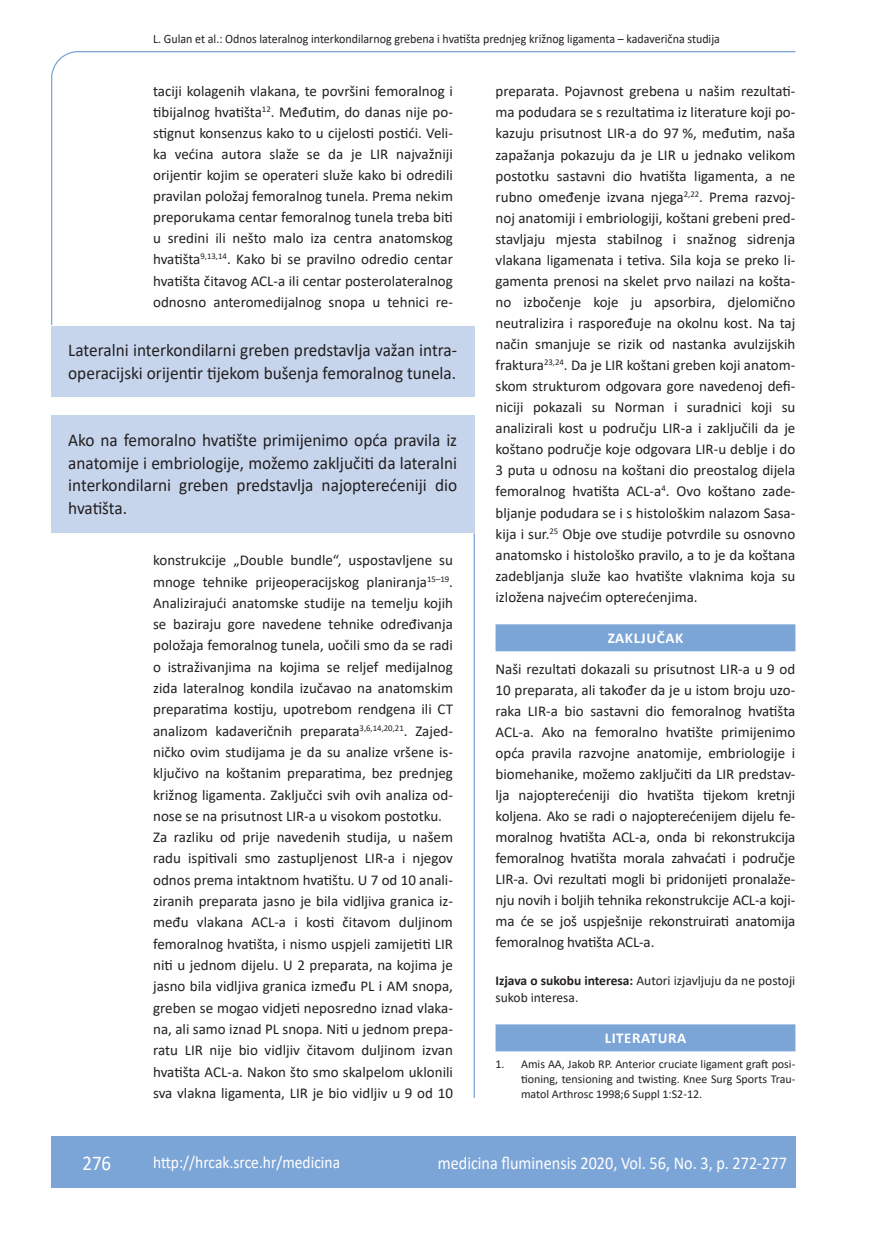
<style>
.page{position:relative;width:872px;height:1234px;background:#fff}
.page>*{position:absolute;margin:0;border:0;box-sizing:border-box;transform-origin:0 0}
.t1{font:21px "Calibri";color:#fff;scale:.9 1}
.anterfile{font:18px/22.5px "Calibri";color:#231f20;scale:.96 1}
.t2{font:18px "Calibri";color:#fff;scale:.9 1}
.t3{font:17.25px "Calibri";color:#fff;scale:.9 1}
.osnovni_tekst{font:15px/21px "Calibri";color:#231f20;text-align:justify}
.naslov_ruler{font:700 15px "Calibri";letter-spacing:.04em;color:#fff}
.izjava{font:13.5px/16.5px "Calibri";color:#231f20}
.glava{font:12.75px "Calibri";color:#231f20;scale:.94 1}
.literatura{font:12px/15px "Calibri";color:#231f20;text-align:justify}
.s1{font-weight:700}
</style>
<div class="page">
<svg style="left:51px;top:51px;width:745px;height:274px"></svg>
<hr style="left:473px;top:533px;width:2px;height:564px;background:#7ca5d7">
<div style="left:51px;top:1135px;width:744px;height:51px;background:#7ca5d7"></div>
<div style="left:495px;top:624px;width:300px;height:27px;background:#7ca5d7"></div>
<div style="left:495px;top:1024px;width:300px;height:27px;background:#7ca5d7"></div>
<div style="left:51px;top:325px;width:423px;height:71px;background:#c6d5ec"></div>
<div style="left:51px;top:415px;width:423px;height:118px;background:#c6d5ec"></div>
<p class="glava" style="left:153px;top:29px;width:604px">L. Gulan et al.: Odnos lateralnog interkondilarnog grebena i hvatišta prednjeg križnog ligamenta – kadaverična studija</p>
<p class="osnovni_tekst" style="left:153px;top:80px;width:301px">taciji kolagenih vlakana, te površini femoralnog i tibijalnog hvatišta<sup>12</sup>. Međutim, do danas nije po&shy;stignut konsenzus kako to u cijelosti postići. Veli&shy;ka većina autora slaže se da je LIR najvažniji orijentir kojim se operateri služe kako bi odredili pravilan položaj femoralnog tunela. Prema nekim preporukama centar femoralnog tunela treba biti u sredini ili nešto malo iza centra anatomskog hvatišta<sup>9,13,14</sup>. Kako bi se pravilno odredio centar hvatišta čitavog ACL-a ili centar posterolateralnog odnosno anteromedijalnog snopa u tehnici re-</p>
<p class="osnovni_tekst" style="left:495px;top:80px;width:301px">preparata. Pojavnost grebena u našim rezultati&shy;ma podudara se s rezultatima iz literature koji po&shy;kazuju prisutnost LIR-a do 97 %, međutim, naša zapažanja pokazuju da je LIR u jednako velikom postotku sastavni dio hvatišta ligamenta, a ne rubno omeđenje izvana njega<sup>2,22</sup>. Prema razvoj&shy;noj anatomiji i embriologiji, koštani grebeni pred&shy;stavljaju mjesta stabilnog i snažnog sidrenja vlakana ligamenata i tetiva. Sila koja se preko li&shy;gamenta prenosi na skelet prvo nailazi na košta&shy;no izbočenje koje ju apsorbira, djelomično neutralizira i raspoređuje na okolnu kost. Na taj način smanjuje se rizik od nastanka avulzijskih fraktura<sup>23,24</sup>. Da je LIR koštani greben koji anatom&shy;skom strukturom odgovara gore navedenoj defi&shy;niciji pokazali su Norman i suradnici koji su analizirali kost u području LIR-a i zaključili da je koštano područje koje odgovara LIR-u deblje i do 3 puta u odnosu na koštani dio preostalog dijela femoralnog hvatišta ACL-a<sup>4</sup>. Ovo koštano zade&shy;bljanje podudara se i s histološkim nalazom Sasa&shy;kija i sur.<sup>25</sup> Obje ove studije potvrdile su osnovno anatomsko i histološko pravilo, a to je da koštana zadebljanja služe kao hvatište vlaknima koja su izložena najvećim opterećenjima.</p>
<p class="naslov_ruler" style="left:607px;top:627px;width:77px">ZAKLJUČAK</p>
<p class="osnovni_tekst" style="left:495px;top:657px;width:301px">Naši rezultati dokazali su prisutnost LIR-a u 9 od 10 preparata, ali također da je u istom broju uzo&shy;raka LIR-a bio sastavni dio femoralnog hvatišta ACL-a. Ako na femoralno hvatište primijenimo opća pravila razvojne anatomije, embriologije i biomehanike, možemo zaključiti da LIR predstav&shy;lja najopterećeniji dio hvatišta tijekom kretnji koljena. Ako se radi o najopterećenijem dijelu fe&shy;moralnog hvatišta ACL-a, onda bi rekonstrukcija femoralnog hvatišta morala zahvaćati i područje LIR-a. Ovi rezultati mogli bi pridonijeti pronalaže&shy;nju novih i boljih tehnika rekonstrukcije ACL-a koji&shy;ma će se još uspješnije rekonstruirati anatomija femoralnog hvatišta ACL-a.</p>
<p class="izjava" style="left:495px;top:971px;width:301px"><span class="s1">Izjava o sukobu interesa:</span> Autori izjavljuju da ne postoji sukob interesa.</p>
<p class="naslov_ruler" style="left:604px;top:1027px;width:83px">LITERATURA</p>
<p class="literatura" style="left:521px;top:1055px;width:276px;text-indent:-26px">1. Amis AA, Jakob RP. Anterior cruciate ligament graft posi&shy;tioning, tensioning and twisting. Knee Surg Sports Trau&shy;matol Arthrosc 1998;6 Suppl 1:S2-12.</p>
<p class="anterfile" style="left:68px;top:338px;width:406px">Lateralni interkondilarni greben predstavlja važan intra&shy;operacijski orijentir tijekom bušenja femoralnog tunela.</p>
<p class="anterfile" style="left:68px;top:428px;width:406px;text-align:justify">Ako na femoralno hvatište primijenimo opća pravila iz anatomije i embriologije, možemo zaključiti da lateralni interkondilarni greben predstavlja najopterećeniji dio hvatišta.</p>
<p class="osnovni_tekst" style="left:153px;top:549px;width:301px">konstrukcije „Double bundle“, uspostavljene su mnoge tehnike prijeoperacijskog planiranja<sup>15–19</sup>.<br>Analizirajući anatomske studije na temelju kojih se baziraju gore navedene tehnike određivanja položaja femoralnog tunela, uočili smo da se radi o istraživanjima na kojima se reljef medijalnog zida lateralnog kondila izučavao na anatomskim preparatima kostiju, upotrebom rendgena ili CT analizom kadaveričnih preparata<sup>3,6,14,20,21</sup>. Zajed&shy;ničko ovim studijama je da su analize vršene is&shy;ključivo na koštanim preparatima, bez prednjeg križnog ligamenta. Zaključci svih ovih analiza od&shy;nose se na prisutnost LIR-a u visokom postotku.</p>
<p class="osnovni_tekst" style="left:153px;top:826px;width:301px">Za razliku od prije navedenih studija, u našem radu ispitivali smo zastupljenost LIR-a i njegov odnos prema intaktnom hvatištu. U 7 od 10 anali&shy;ziranih preparata jasno je bila vidljiva granica iz&shy;među vlakana ACL-a i kosti čitavom duljinom femoralnog hvatišta, i nismo uspjeli zamijetiti LIR niti u jednom dijelu. U 2 preparata, na kojima je jasno bila vidljiva granica između PL i AM snopa, greben se mogao vidjeti neposredno iznad vlaka&shy;na, ali samo iznad PL snopa. Niti u jednom prepa&shy;ratu LIR nije bio vidljiv čitavom duljinom izvan hvatišta ACL-a. Nakon što smo skalpelom uklonili sva vlakna ligamenta, LIR je bio vidljiv u 9 od 10</p>
<p class="t1" style="left:82px;top:1147px;width:33px">276</p>
<p class="t3" style="left:153px;top:1149px;width:209px">http://hrcak.srce.hr/medicina</p>
<p class="t2" style="left:438px;top:1149px;width:389px">medicina fluminensis 2020, Vol. 56, No. 3, p. 272-277</p>
</div>
